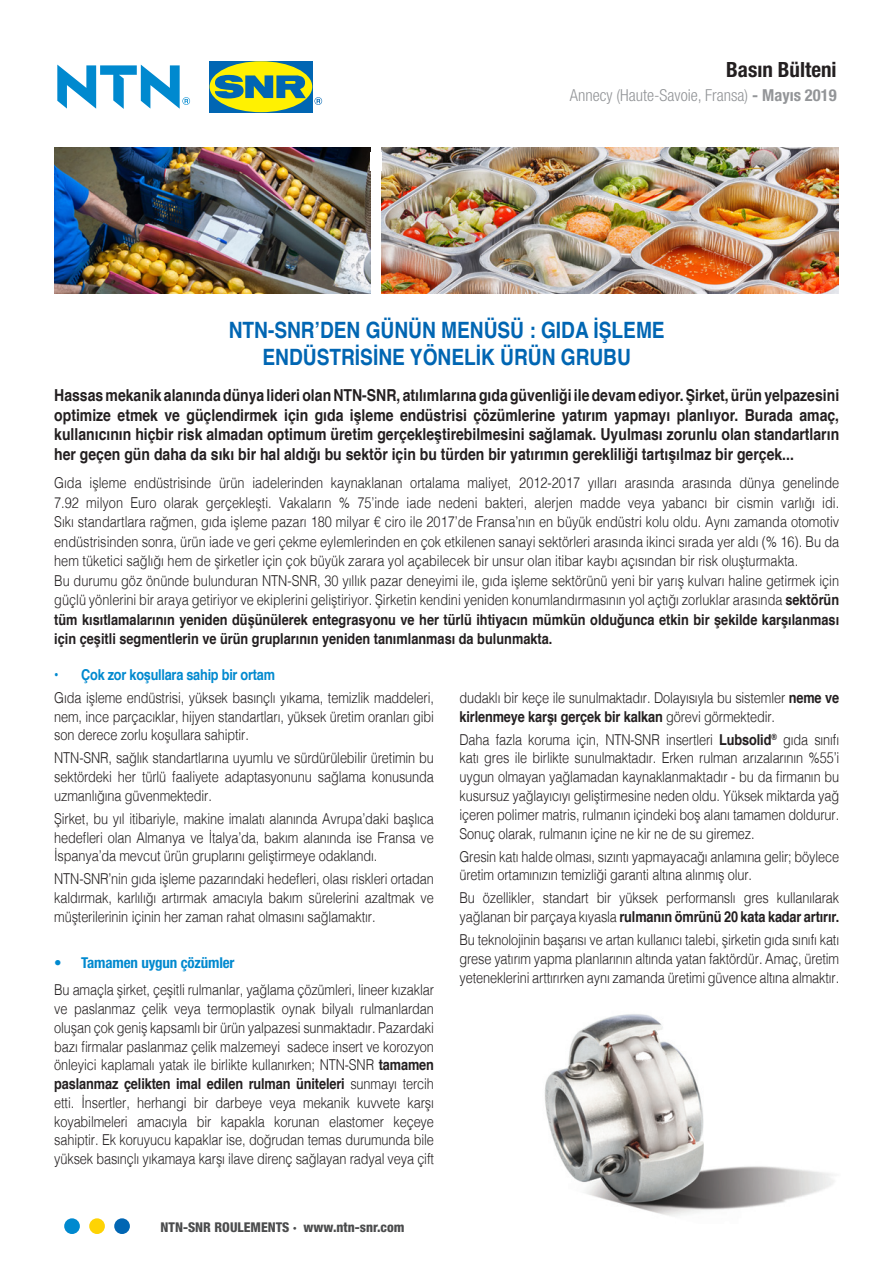
<style>
.page{position:relative;width:893px;height:1263px;background:#fff}
.page>*{position:absolute;margin:0;border:0;box-sizing:border-box;transform-origin:0 0}
.t1{font:700 22.5px/27px "Helvetica";color:#0166b3;text-align:center;scale:.85 1}
.t2{font:700 condensed 21px "Helvetica Neue LT Std";color:#231f20}
.t3{font:700 16.5px/19.5px "Helvetica";color:#231f20;text-align:justify;scale:.85 1}
.t4{font:300 condensed 16.5px "Helvetica Neue LT Std";color:#939598}
.t5{font:300 15px/18.8px "Helvetica";color:#231f20;text-align:justify;scale:.85 1}
.t6{font:700 15px "Helvetica";letter-spacing:-.02em;color:#0089cf;scale:.85 1}
.t7{font:700 condensed 15px "Helvetica Neue LT Std";letter-spacing:-.01em;color:#0089cf}
.t8{font:800 condensed 13.5px "Helvetica Neue LT Std";color:#4b4c4d}
.s1{font-weight:700}
</style>
<div class="page">
<img style="left:544px;top:1014px;width:290px;height:202px">
<img style="left:382px;top:147px;width:457px;height:146px">
<img style="left:54px;top:147px;width:317px;height:146px">
<svg style="left:57px;top:65px;width:133px;height:44px"></svg>
<div style="left:209px;top:61px;width:104px;height:52px;background:#0166b3"></div>
<div style="left:210px;top:61px;width:102px;height:51px;background:#fff101;border-radius:50%"></div>
<svg style="left:215px;top:75px;width:91px;height:23px"></svg>
<svg style="left:314px;top:97px;width:8px;height:8px"></svg>
<div style="left:64px;top:1218px;width:16px;height:16px;background:#0089cf;border-radius:50%"></div>
<div style="left:89px;top:1218px;width:16px;height:16px;background:#fed304;border-radius:50%"></div>
<div style="left:114px;top:1218px;width:16px;height:16px;background:#0166b3;border-radius:50%"></div>
<h2 class="t2" style="left:726px;top:57px;width:112px">Basın Bülteni</h2>
<p class="t4" style="left:570px;top:86px;width:268px">Annecy (Haute-Savoie, Fransa) <span class="s1">- Mayıs 2019</span></p>
<h1 class="t1" style="left:229px;top:316px;width:514px">NTN-SNR’DEN GÜNÜN MENÜSÜ : GIDA İŞLEME<br>ENDÜSTRİSİNE YÖNELİK ÜRÜN GRUBU</h1>
<p class="t3" style="left:54px;top:386px;width:925px">Hassas mekanik alanında dünya lideri olan NTN-SNR, atılımlarına gıda güvenliği ile devam ediyor. Şirket, ürün yelpazesini optimize etmek ve güçlendirmek için gıda işleme endüstrisi çözümlerine yatırım yapmayı planlıyor. Burada amaç, kullanıcının hiçbir risk almadan optimum üretim gerçekleştirebilmesini sağlamak. Uyulması zorunlu olan standartların her geçen gün daha da sıkı bir hal aldığı bu sektör için bu türden bir yatırımın gerekliliği tartışılmaz bir gerçek...</p>
<p class="t5" style="left:54px;top:472px;width:925px;line-height:19.5px;text-align:left">Gıda işleme endüstrisinde ürün iadelerinden kaynaklanan ortalama maliyet, 2012-2017 yılları arasında arasında dünya genelinde 7.92 milyon Euro olarak gerçekleşti. Vakaların % 75’inde iade nedeni bakteri, alerjen madde veya yabancı bir cismin varlığı idi.<br>Sıkı standartlara rağmen, gıda işleme pazarı 180 milyar € ciro ile 2017’de Fransa’nın en büyük endüstri kolu oldu. Aynı zamanda otomotiv endüstrisinden sonra, ürün iade ve geri çekme eylemlerinden en çok etkilenen sanayi sektörleri arasında ikinci sırada yer aldı (% 16). Bu da hem tüketici sağlığı hem de şirketler için çok büyük zarara yol açabilecek bir unsur olan itibar kaybı açısından bir risk oluşturmakta.<br>Bu durumu göz önünde bulunduran NTN-SNR, 30 yıllık pazar deneyimi ile, gıda işleme sektörünü yeni bir yarış kulvarı haline getirmek için güçlü yönlerini bir araya getiriyor ve ekiplerini geliştiriyor. Şirketin kendini yeniden konumlandırmasının yol açtığı zorluklar arasında <span class="s1">sektörün tüm kısıtlamalarının yeniden düşünülerek entegrasyonu ve her türlü ihtiyacın mümkün olduğunca etkin bir şekilde karşılanması için çeşitli segmentlerin ve ürün gruplarının yeniden tanımlanması da bulunmakta.</span></p>
<p class="t6" style="left:54px;top:663px;width:261px">• Çok zor koşullara sahip bir ortam</p>
<p class="t5" style="left:54px;top:687px;width:448px">Gıda işleme endüstrisi, yüksek basınçlı yıkama, temizlik maddeleri, nem, ince parçacıklar, hijyen standartları, yüksek üretim oranları gibi son derece zorlu koşullara sahiptir.</p>
<p class="t5" style="left:54px;top:748px;width:448px">NTN-SNR, sağlık standartlarına uyumlu ve sürdürülebilir üretimin bu sektördeki her türlü faaliyete adaptasyonunu sağlama konusunda uzmanlığına güvenmektedir.</p>
<p class="t5" style="left:54px;top:808px;width:448px">Şirket, bu yıl itibariyle, makine imalatı alanında Avrupa’daki başlıca hedefleri olan Almanya ve İtalya’da, bakım alanında ise Fransa ve İspanya’da mevcut ürün gruplarını geliştirmeye odaklandı.</p>
<p class="t5" style="left:54px;top:869px;width:448px">NTN-SNR’nin gıda işleme pazarındaki hedefleri, olası riskleri ortadan kaldırmak, karlılığı artırmak amacıyla bakım sürelerini azaltmak ve müşterilerinin içinin her zaman rahat olmasını sağlamaktır.</p>
<p class="t7" style="left:54px;top:953px;width:182px">• Tamamen uygun çözümler</p>
<p class="t5" style="left:54px;top:979px;width:448px">Bu amaçla şirket, çeşitli rulmanlar, yağlama çözümleri, lineer kızaklar ve paslanmaz çelik veya termoplastik oynak bilyalı rulmanlardan oluşan çok geniş kapsamlı bir ürün yalpazesi sunmaktadır. Pazardaki bazı firmalar paslanmaz çelik malzemeyi sadece insert ve korozyon önleyici kaplamalı yatak ile birlikte kullanırken; NTN-SNR <span class="s1">tamamen paslanmaz çelikten imal edilen rulman üniteleri</span> sunmayı tercih etti. İnsertler, herhangi bir darbeye veya mekanik kuvvete karşı koyabilmeleri amacıyla bir kapakla korunan elastomer keçeye sahiptir. Ek koruyucu kapaklar ise, doğrudan temas durumunda bile yüksek basınçlı yıkamaya karşı ilave direnç sağlayan radyal veya çift</p>
<p class="t8" style="left:161px;top:1219px;width:246px">NTN-SNR ROULEMENTS · www.ntn-snr.com</p>
<p class="t5" style="left:459px;top:687px;width:448px">dudaklı bir keçe ile sunulmaktadır. Dolayısıyla bu sistemler <span class="s1">neme ve kirlenmeye karşı gerçek bir kalkan</span> görevi görmektedir.</p>
<p class="t5" style="left:459px;top:729px;width:448px">Daha fazla koruma için, NTN-SNR insertleri <span class="s1">Lubsolid</span><sup>®</sup> gıda sınıfı katı gres ile birlikte sunulmaktadır. Erken rulman arızalarının %55’i uygun olmayan yağlamadan kaynaklanmaktadır - bu da firmanın bu kusursuz yağlayıcıyı geliştirmesine neden oldu. Yüksek miktarda yağ içeren polimer matris, rulmanın içindeki boş alanı tamamen doldurur.<br>Sonuç olarak, rulmanın içine ne kir ne de su giremez.</p>
<p class="t5" style="left:459px;top:846px;width:448px">Gresin katı halde olması, sızıntı yapmayacağı anlamına gelir; böylece üretim ortamınızın temizliği garanti altına alınmış olur.</p>
<p class="t5" style="left:459px;top:887px;width:448px">Bu özellikler, standart bir yüksek performanslı gres kullanılarak yağlanan bir parçaya kıyasla <span class="s1">rulmanın ömrünü 20 kata kadar artırır.</span></p>
<p class="t5" style="left:459px;top:929px;width:448px">Bu teknolojinin başarısı ve artan kullanıcı talebi, şirketin gıda sınıfı katı grese yatırım yapma planlarının altında yatan faktördür. Amaç, üretim yeteneklerini arttırırken aynı zamanda üretimi güvence altına almaktır.</p>
</div>
